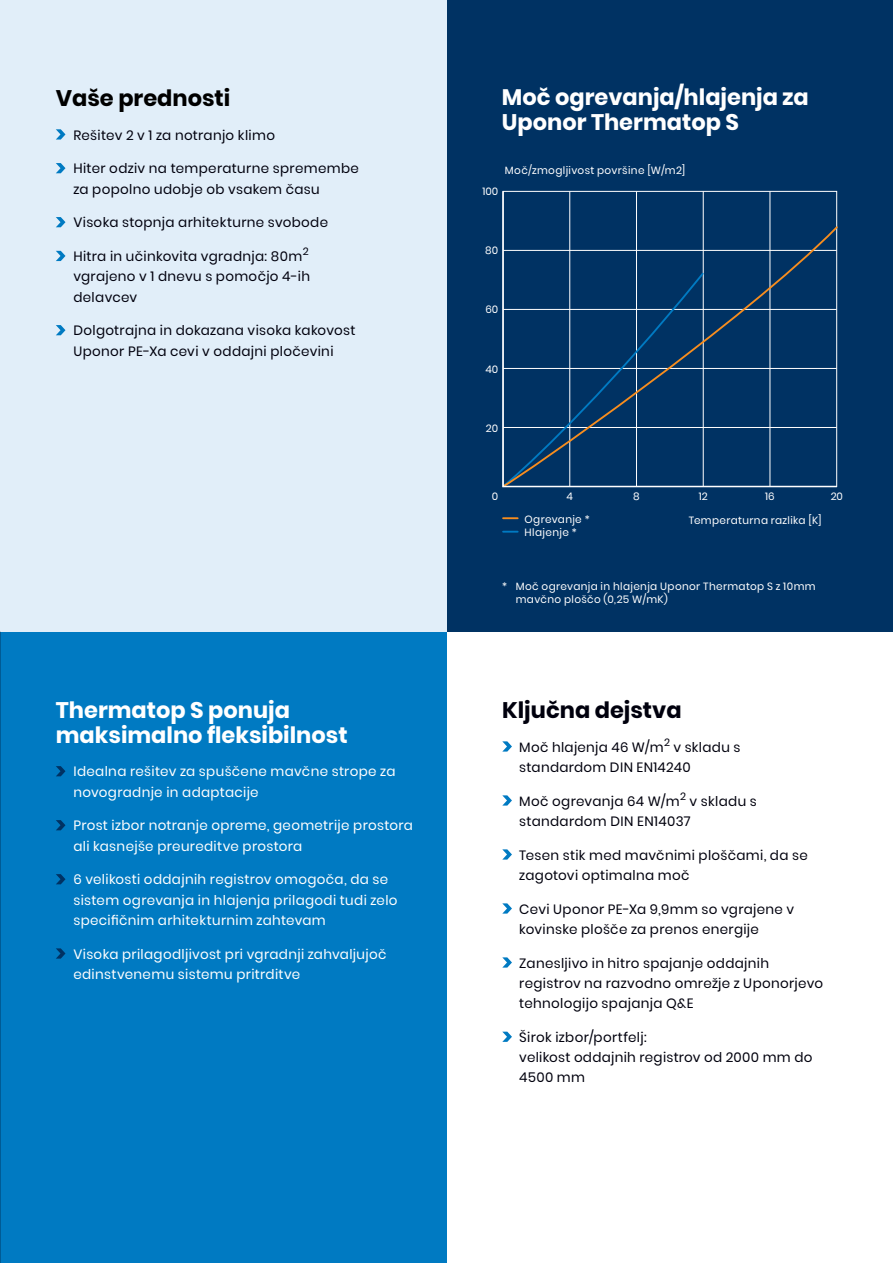
<style>
.page{position:relative;width:893px;height:1263px;background:#fff}
.page>*{position:absolute;margin:0;border:0;box-sizing:border-box;transform-origin:0 0}
.t1{font:700 22.5px/24.8px "Poppins";color:#fff}
.t2{font:700 22.5px "Poppins";color:#00000d}
.t3{font:700 22.5px "Poppins";color:#000}
.t4{font:13.5px/20.2px "Poppins";letter-spacing:.025em;color:#00000d}
.t5{font:13.5px/20.2px "Poppins";letter-spacing:.025em;color:#fff}
.t6{font:10.5px/13.5px "Poppins";letter-spacing:.035em;color:#fff}
.t7{font:700 10.5px "Poppins";color:#fff}
.t8{font:10.5px "Poppins";color:#fff}
</style>
<div class="page">
<div style="left:0;top:631px;width:446px;height:632px;background:#007ac2"></div>
<div style="left:446px;top:0;width:447px;height:631px;background:#003263"></div>
<div style="left:0;top:0;width:446px;height:631px;background:#e1eef9"></div>
<img style="left:0;top:631px;width:1px;height:632px">
<svg style="left:503px;top:517px;width:15px;height:2px"></svg>
<svg style="left:503px;top:531px;width:15px;height:2px"></svg>
<svg style="left:502px;top:190px;width:336px;height:298px"></svg>
<svg style="left:56px;top:129px;width:9px;height:11px"></svg>
<svg style="left:56px;top:163px;width:9px;height:10px"></svg>
<svg style="left:56px;top:217px;width:9px;height:10px"></svg>
<svg style="left:56px;top:251px;width:9px;height:10px"></svg>
<svg style="left:56px;top:325px;width:9px;height:10px"></svg>
<svg style="left:56px;top:766px;width:9px;height:10px"></svg>
<svg style="left:56px;top:820px;width:9px;height:10px"></svg>
<svg style="left:56px;top:874px;width:9px;height:10px"></svg>
<svg style="left:56px;top:948px;width:9px;height:11px"></svg>
<svg style="left:502px;top:741px;width:10px;height:11px"></svg>
<svg style="left:502px;top:795px;width:10px;height:11px"></svg>
<svg style="left:502px;top:849px;width:10px;height:11px"></svg>
<svg style="left:502px;top:903px;width:10px;height:11px"></svg>
<svg style="left:502px;top:957px;width:10px;height:11px"></svg>
<svg style="left:502px;top:1032px;width:10px;height:10px"></svg>
<h1 class="t3" style="left:56px;top:85px;width:176px">Vaše prednosti</h1>
<p class="t4" style="left:73px;top:125px;width:203px">Rešitev 2 v 1 za notranjo klimo</p>
<p class="t4" style="left:73px;top:158px;width:287px">Hiter odziv na temperaturne spremembe za popolno udobje ob vsakem času</p>
<p class="t4" style="left:73px;top:212px;width:256px">Visoka stopnja arhitekturne svobode</p>
<p class="t4" style="left:73px;top:246px;width:238px;text-align:justify">Hitra in učinkovita vgradnja: 80m<sup>2 </sup>vgrajeno v 1 dnevu s pomočjo 4-ih delavcev</p>
<p class="t4" style="left:73px;top:320px;width:283px">Dolgotrajna in dokazana visoka kakovost<br>Uponor PE-Xa cevi v oddajni pločevini</p>
<h1 class="t1" style="left:56px;top:698px;width:293px">Thermatop S ponuja maksimalno fleksibilnost</h1>
<p class="t5" style="left:73px;top:761px;width:324px">Idealna rešitev za spuščene mavčne strope za novogradnje in adaptacije</p>
<p class="t5" style="left:73px;top:815px;width:341px">Prost izbor notranje opreme, geometrije prostora ali kasnejše preureditve prostora</p>
<p class="t5" style="left:73px;top:869px;width:326px">6 velikosti oddajnih registrov omogoča, da se sistem ogrevanja in hlajenja prilagodi tudi zelo specifičnim arhitekturnim zahtevam</p>
<p class="t5" style="left:73px;top:944px;width:315px">Visoka prilagodljivost pri vgradnji zahvaljujoč edinstvenemu sistemu pritrditve</p>
<h1 class="t1" style="left:502px;top:85px;width:308px">Moč ogrevanja/hlajenja za<br>Uponor Thermatop S</h1>
<p class="t7" style="left:503px;top:163px;width:208px">Surface area-related capacity [W/m²]</p>
<p class="t6" style="left:505px;top:164px;width:182px">Moč/zmogljivost površine [W/m2]</p>
<p class="t6" style="left:482px;top:185px;width:17px">100</p>
<p class="t6" style="left:485px;top:244px;width:14px">80</p>
<p class="t6" style="left:485px;top:303px;width:14px">60</p>
<p class="t6" style="left:485px;top:362px;width:14px">40</p>
<p class="t6" style="left:486px;top:421px;width:14px">20</p>
<p class="t6" style="left:492px;top:490px;width:8px">0</p>
<p class="t6" style="left:566px;top:490px;width:8px">4</p>
<p class="t6" style="left:633px;top:490px;width:8px">8</p>
<p class="t6" style="left:699px;top:490px;width:10px">12</p>
<p class="t6" style="left:765px;top:490px;width:11px">16</p>
<p class="t6" style="left:831px;top:490px;width:14px">20</p>
<p class="t8" style="left:525px;top:512px;width:50px">Heating *</p>
<p class="t7" style="left:689px;top:512px;width:149px">Temperature difference [K]</p>
<p class="t6" style="left:525px;top:525px;width:49px">Cooli g *</p>
<p class="t6" style="left:525px;top:512px;width:67px">Ogrevanje *<br>Hlajenje *</p>
<p class="t6" style="left:689px;top:514px;width:134px">Temperaturna razlika [K]</p>
<p class="t6" style="left:516px;top:579px;width:301px;text-indent:-14px">* Moč ogrevanja in hlajenja Uponor Thermatop S z 10mm mavčno ploščo (0,25 W/mK)</p>
<h1 class="t2" style="left:502px;top:697px;width:181px">Ključna dejstva</h1>
<p class="t4" style="left:519px;top:737px;width:223px">Moč hlajenja 46 W/m<sup>2</sup> v skladu s standardom DIN EN14240</p>
<p class="t4" style="left:519px;top:791px;width:239px">Moč ogrevanja 64 W/m<sup>2</sup> v skladu s standardom DIN EN14037</p>
<p class="t4" style="left:519px;top:845px;width:290px">Tesen stik med mavčnimi ploščami, da se zagotovi optimalna moč</p>
<p class="t4" style="left:519px;top:899px;width:276px">Cevi Uponor PE-Xa 9,9mm so vgrajene v kovinske plošče za prenos energije</p>
<p class="t4" style="left:519px;top:953px;width:305px">Zanesljivo in hitro spajanje oddajnih registrov na razvodno omrežje z Uponorjevo tehnologijo spajanja Q&amp;E</p>
<p class="t4" style="left:519px;top:1027px;width:295px">Širok izbor/portfelj:<br>velikost oddajnih registrov od 2000 mm do<br>4500 mm</p>
</div>
